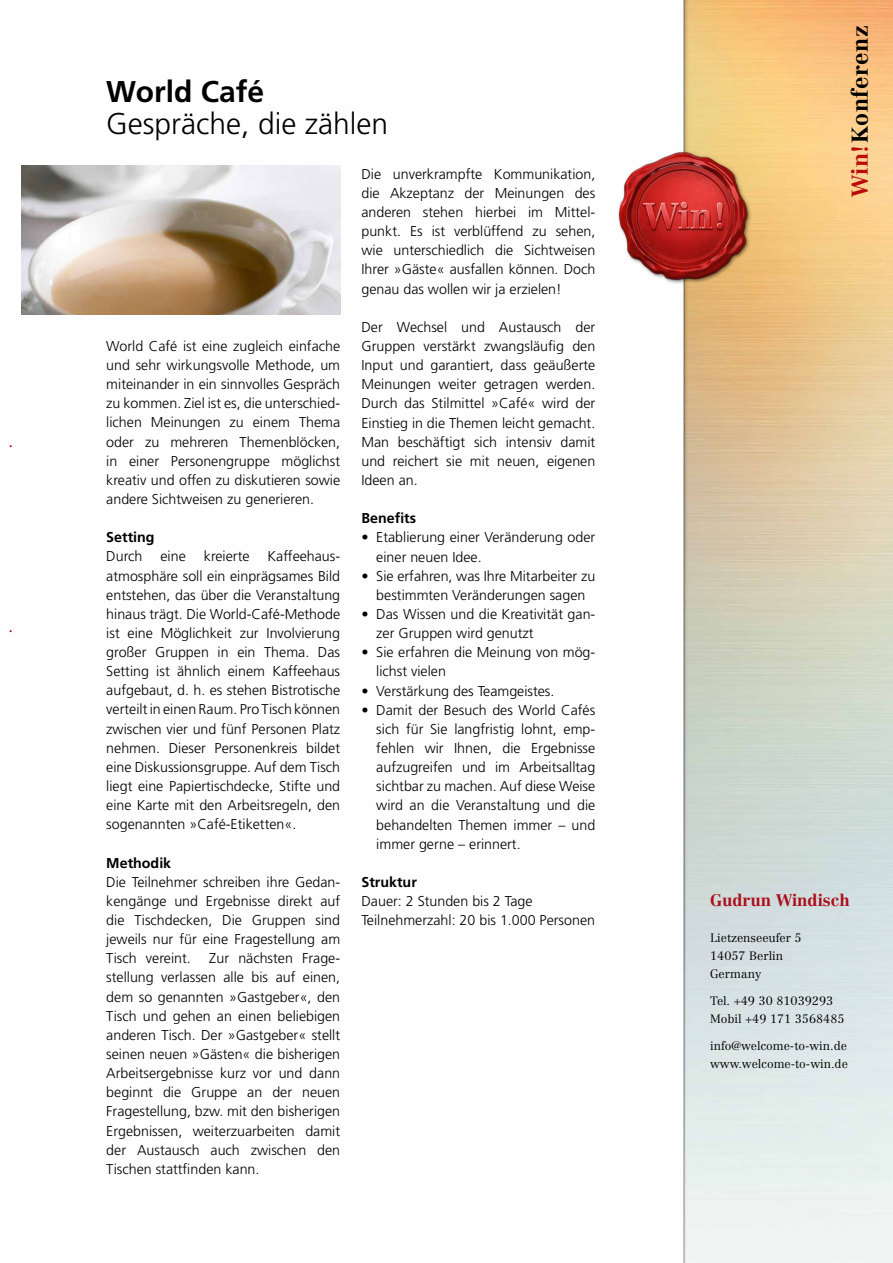
<style>
.page{position:relative;width:893px;height:1263px;background:#fff}
.page>*{position:absolute;margin:0;border:0;box-sizing:border-box;transform-origin:0 0}
.t1{font:300 30px "Frutiger";color:#000}
.t2{font:700 30px "Frutiger";color:#000}
.t3{font:700 22.5px "Centennial";letter-spacing:.02em;color:#000}
.t4{font:300 18px "Centennial";color:#ab0d19}
.t5{font:700 16.5px "Centennial";color:#ab0d19}
.t6{font:300 14.25px/19.2px "Frutiger";color:#000;text-align:justify}
.t7{font:700 14.25px "Frutiger";color:#000}
.t8{font:300 12px/18px "Centennial";color:#000}
.s1{color:#ba0c0b}
</style>
<div class="page">
<img style="left:21px;top:0;width:872px;height:1263px">
<img style="left:613px;top:151px;width:141px;height:135px">
<img style="left:21px;top:166px;width:319px;height:149px">
<p class="t4" style="left:8px;top:430px;width:7px">.</p>
<p class="t4" style="left:8px;top:615px;width:7px">.</p>
<h1 class="t2" style="left:106px;top:74px;width:159px">World Café</h1>
<h1 class="t1" style="left:106px;top:107px;width:283px">Gespräche, die zählen</h1>
<p class="t6" style="left:106px;top:336px;width:235px">World Café ist eine zugleich einfache und sehr wirkungsvolle Methode, um miteinander in ein sinnvolles Gespräch zu kommen. Ziel ist es, die unterschied&shy;lichen Meinungen zu einem Thema oder zu mehreren Themenblöcken, in einer Personengruppe möglichst kreativ und offen zu diskutieren sowie andere Sichtweisen zu generieren.</p>
<p class="t7" style="left:106px;top:529px;width:50px">Setting</p>
<p class="t6" style="left:106px;top:547px;width:38px">Durch</p>
<p class="t6" style="left:161px;top:547px;width:27px">eine</p>
<p class="t6" style="left:204px;top:547px;width:47px">kreierte</p>
<p class="t6" style="left:106px;top:547px;width:235px;text-indent:161px">Kaffeehaus&shy;atmosphäre soll ein einprägsames Bild entstehen, das über die Veranstaltung hinaus trägt. Die World-Café-Methode ist eine Möglichkeit zur Involvierung großer Gruppen in ein Thema. Das Setting ist ähnlich einem Kaffeehaus aufgebaut, d. h. es stehen Bistrotische verteilt in einen Raum. Pro Tisch können zwischen vier und fünf Personen Platz nehmen. Dieser Personenkreis bildet eine Diskussionsgruppe. Auf dem Tisch liegt eine Papiertischdecke, Stifte und eine Karte mit den Arbeitsregeln, den sogenannten »Café-Etiketten«.</p>
<p class="t7" style="left:106px;top:854px;width:66px">Methodik</p>
<p class="t6" style="left:106px;top:872px;width:235px">Die Teilnehmer schreiben ihre Gedan&shy;kengänge und Ergebnisse direkt auf die Tischdecken, Die Gruppen sind jeweils nur für eine Fragestellung am Tisch vereint.</p>
<p class="t6" style="left:106px;top:949px;width:235px;text-indent:103px">Zur nächsten Frage&shy;stellung verlassen alle bis auf einen, dem so genannten »Gastgeber«, den Tisch und gehen an einen beliebigen anderen Tisch. Der »Gastgeber« stellt seinen neuen »Gästen« die bisherigen Arbeitsergebnisse kurz vor und dann beginnt die Gruppe an der neuen Fragestellung, bzw. mit den bisherigen Ergebnissen, weiterzuarbeiten damit der Austausch auch zwischen den Tischen stattfinden kann.</p>
<p class="t6" style="left:361px;top:164px;width:235px">Die unverkrampfte Kommunikation, die Akzeptanz der Meinungen des anderen stehen hierbei im Mittel&shy;punkt. Es ist verblüffend zu sehen, wie unterschiedlich die Sichtweisen Ihrer »Gäste« ausfallen können. Doch genau das wollen wir ja erzielen!</p>
<p class="t6" style="left:361px;top:317px;width:235px">Der Wechsel und Austausch der Gruppen verstärkt zwangsläufig den Input und garantiert, dass geäußerte Meinungen weiter getragen werden.<br>Durch das Stilmittel »Café« wird der Einstieg in die Themen leicht gemacht.<br>Man beschäftigt sich intensiv damit und reichert sie mit neuen, eigenen Ideen an.</p>
<p class="t7" style="left:361px;top:510px;width:56px">Benefits</p>
<p class="t6" style="left:376px;top:528px;width:220px;text-indent:-15px">• Etablierung einer Veränderung oder einer neuen Idee.</p>
<p class="t6" style="left:361px;top:566px;width:235px;text-align:center">• Sie erfahren, was Ihre Mitarbeiter zu bestimmten Veränderungen sagen</p>
<p class="t6" style="left:376px;top:604px;width:220px;text-indent:-15px">• Das Wissen und die Kreativität gan&shy;zer Gruppen wird genutzt</p>
<p class="t6" style="left:376px;top:643px;width:220px;text-indent:-15px">• Sie erfahren die Meinung von mög&shy;lichst vielen</p>
<p class="t6" style="left:361px;top:681px;width:195px">• Verstärkung des Teamgeistes.</p>
<p class="t6" style="left:376px;top:700px;width:220px;text-indent:-15px">• Damit der Besuch des World Cafés sich für Sie langfristig lohnt, emp&shy;fehlen wir Ihnen, die Ergebnisse aufzugreifen und im Arbeitsalltag sichtbar zu machen. Auf diese Weise wird an die Veranstaltung und die behandelten Themen immer – und immer gerne – erinnert.</p>
<p class="t7" style="left:361px;top:874px;width:57px">Struktur</p>
<p class="t6" style="left:361px;top:891px;width:235px">Dauer: 2 Stunden bis 2 Tage<br>Teilnehmerzahl: 20 bis 1.000 Personen</p>
<h2 class="t3" style="left:846px;top:197px;width:173px;rotate:-90deg"><span class="s1">Win!</span>Konferenz</h2>
<p class="t5" style="left:710px;top:890px;width:141px">Gudrun Windisch</p>
<p class="t8" style="left:710px;top:928px;width:93px">Lietzenseeufer 5<br>14057 Berlin<br>Germany</p>
<p class="t8" style="left:710px;top:991px;width:136px">Tel. +49 30 81039293<br>Mobil +49 171 3568485</p>
<p class="t8" style="left:710px;top:1036px;width:139px">info@welcome-to-win.de www.welcome-to-win.de</p>
</div>
